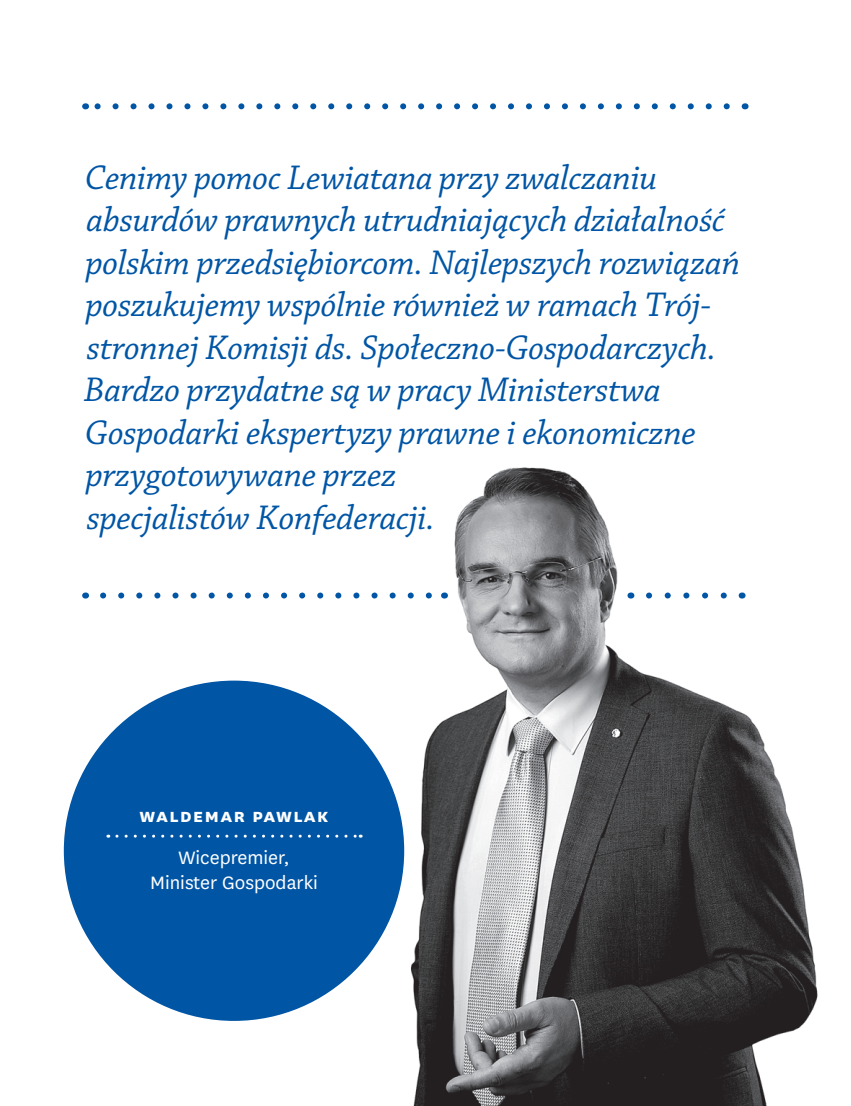
<style>
.page{position:relative;width:851px;height:1106px;background:#fff}
.page>*{position:absolute;margin:0;border:0;box-sizing:border-box;transform-origin:0 0}
.t1{font:italic 36px/42.5px "Chaparral Pro";letter-spacing:-.005em;color:#0155a5}
.t2{font:21px/25.2px "National";color:#fff;text-align:center}
.person_s_name{font:700 21px "National";letter-spacing:.05em;color:#fff}
</style>
<div class="page">
<img style="left:63px;top:103px;width:755px;height:1003px">
<svg style="left:94px;top:103px;width:632px;height:6px"></svg>
<div style="left:64px;top:680px;width:340px;height:340px;background:#0155a5;border-radius:50%"></div>
<svg style="left:103px;top:592px;width:332px;height:6px"></svg>
<svg style="left:649px;top:592px;width:83px;height:6px"></svg>
<svg style="left:117px;top:834px;width:244px;height:3px"></svg>
<p class="t1" style="left:84px;top:157px;width:657px">Cenimy pomoc Lewiatana przy zwalczaniu absurdów prawnych utrudniających działalność polskim przedsiębiorcom. Najlepszych rozwiązań poszukujemy wspólnie również w ramach Trój&shy;stronnej Komisji ds. Społeczno-Gospodarczych.<br>Bardzo przydatne są w pracy Ministerstwa Gospodarki ekspertyzy prawne i ekonomiczne przygotowywane przez<br>specjalistów Konfederacji.</p>
<p class="person_s_name" style="left:140px;top:800px;width:190px">waldemar pawlak</p>
<p class="t2" style="left:150px;top:844px;width:169px">Wicepremier,<br>Minister Gospodarki</p>
</div>
